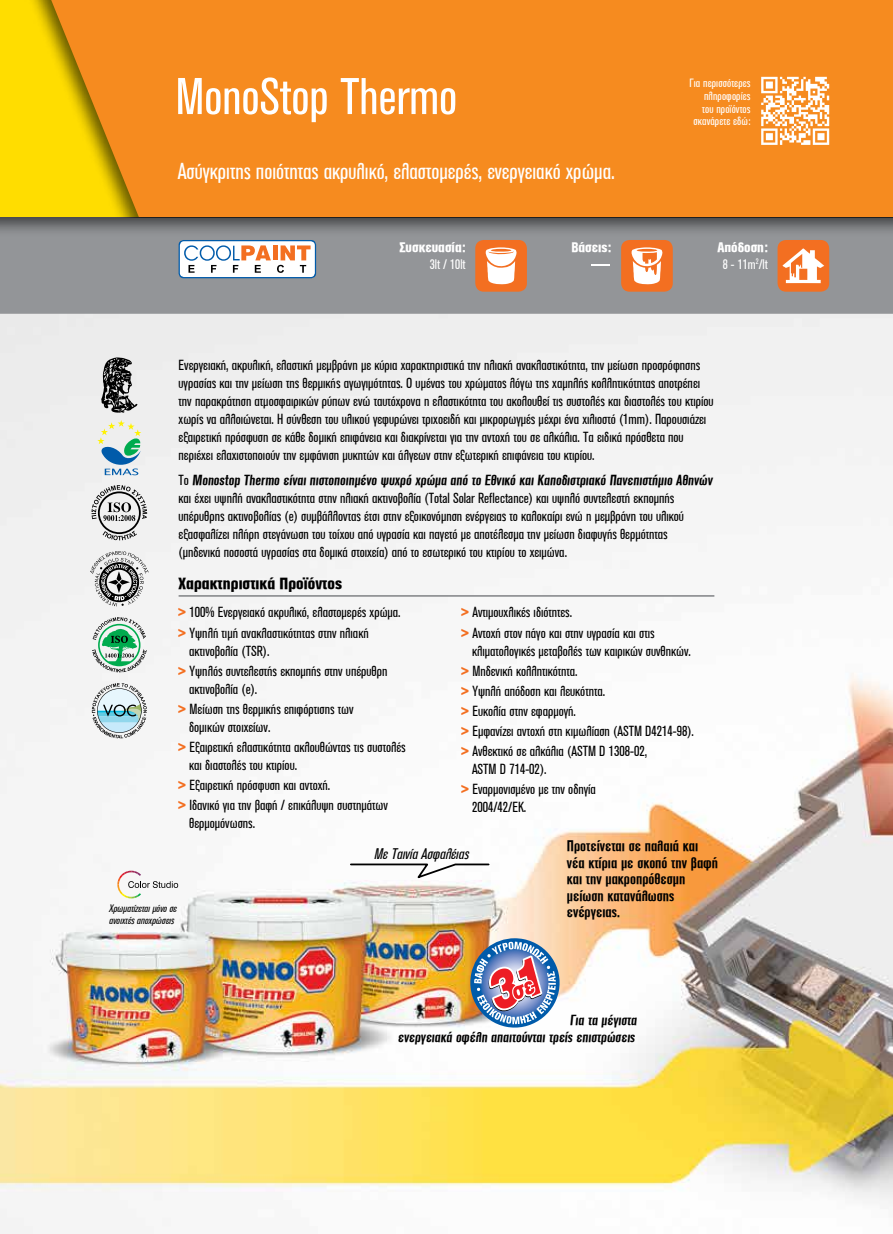
<style>
.page{position:relative;width:893px;height:1234px;background:#fff}
.page>*{position:absolute;margin:0;border:0;box-sizing:border-box;transform-origin:0 0}
.t1{font:condensed 51px "PF Akzidenz";color:#fff}
.t2{font:condensed 22.5px "PF Akzidenz";color:#fff}
.t3{font:900 condensed 15.75px "PF Akzidenz";color:#000}
.t4{font:700 condensed 15px/16.5px "PF Akzidenz";color:#000}
.t5{font:italic condensed 15px "PF Akzidenz";color:#000}
.t6{font:condensed 14.25px/20.1px "PF Akzidenz";color:#000}
.t7{font:700 condensed 14.25px/17.1px "PF Akzidenz";color:#000;text-align:right}
.t8{font:900 condensed 13.5px/16.5px "PF Akzidenz";color:#fff;text-align:center}
.t9{font:condensed 13.5px "PF Akzidenz";color:#fff}
.t10{font:condensed 13.5px "PF Akzidenz";color:#fff;scale:6 1}
.t11{font:condensed 11.7px/12.8px "PF Akzidenz";letter-spacing:.01em;color:#fff;text-align:right}
.t12{font:italic condensed 10.5px/12px "PF Akzidenz";color:#000}
.s1{font-weight:400}
.s2{font-weight:700}
.s3{font-weight:900;color:#f36f21}
</style>
<div class="page">
<hr style="left:0;top:1233px;width:893px;height:1px;background:#000">
<img style="left:0;top:314px;width:893px;height:919px">
<div style="left:0;top:0;width:893px;height:314px;background:#939598"></div>
<div style="left:0;top:0;width:893px;height:237px;background:#000;opacity:.6"></div>
<div style="left:0;top:0;width:893px;height:217px;background:#fd0"></div>
<div style="left:51px;top:0;width:827px;height:217px;background:#f68b1f"></div>
<div style="left:878px;top:0;width:15px;height:217px;background:#f68b1f"></div>
<svg style="left:349px;top:862px;width:141px;height:18px"></svg>
<div style="left:777px;top:240px;width:52px;height:51px;background:#f36f21;border-radius:9px"></div>
<svg style="left:782px;top:248px;width:42px;height:35px"></svg>
<div style="left:621px;top:240px;width:52px;height:51px;background:#f36f21;border-radius:9px"></div>
<svg style="left:631px;top:247px;width:31px;height:37px"></svg>
<div style="left:475px;top:240px;width:52px;height:51px;background:#f36f21;border-radius:9px"></div>
<svg style="left:485px;top:247px;width:32px;height:37px"></svg>
<svg style="left:97px;top:420px;width:44px;height:55px"></svg>
<svg style="left:92px;top:617px;width:55px;height:55px"></svg>
<svg style="left:90px;top:551px;width:59px;height:55px"></svg>
<svg style="left:92px;top:485px;width:55px;height:55px"></svg>
<svg style="left:92px;top:683px;width:55px;height:55px"></svg>
<svg style="left:101px;top:357px;width:36px;height:55px"></svg>
<svg style="left:179px;top:240px;width:137px;height:38px"></svg>
<div style="left:180px;top:241px;width:135px;height:36px;background:#fff;border-radius:4px"></div>
<div style="left:273px;top:245px;width:5px;height:15px;background:#f36f21"></div>
<svg style="left:184px;top:245px;width:87px;height:28px"></svg>
<svg style="left:277px;top:245px;width:34px;height:28px"></svg>
<svg style="left:761px;top:77px;width:68px;height:68px"></svg>
<svg style="left:117px;top:870px;width:61px;height:28px"></svg>
<hr style="left:179px;top:595px;width:535px;height:1px;background:#808285">
<svg style="left:466px;top:938px;width:98px;height:93px"></svg>
<h1 class="t1" style="left:176px;top:68px;width:283px">MonoStop Thermo</h1>
<p class="t11" style="left:690px;top:77px;width:62px">Για περισσότερες πληροφορίες<br>του προϊόντος σκανάρετε εδώ:</p>
<h2 class="t2" style="left:178px;top:158px;width:439px">Ασύγκριτης ποιότητας ακρυλικό, ελαστομερές, ενεργειακό χρώμα.</h2>
<p class="t8" style="left:400px;top:239px;width:67px">Συσκευασία:</p>
<p class="t9" style="left:430px;top:256px;width:38px">3lt / 10lt</p>
<p class="t8" style="left:571px;top:239px;width:42px">Βάσεις:</p>
<p class="t10" style="left:590px;top:256px;width:5px">-</p>
<p class="t8" style="left:717px;top:239px;width:52px">Απόδοση:<br><span class="s1">8 - 11m</span><sup>2</sup><span class="s1">/lt</span></p>
<p class="t6" style="left:179px;top:356px;width:536px;line-height:18px">Ενεργειακή, ακρυλική, ελαστική μεμβράνη με κύρια χαρακτηριστικά την ηλιακή ανακλαστικότητα, την μείωση προσρόφησης υγρασίας και την μείωση της θερμικής αγωγιμότητας. Ο υμένας του χρώματος λόγω της χαμηλής κολλητικότητας αποτρέπει την παρακράτηση ατμοσφαιρικών ρύπων ενώ ταυτόχρονα η ελαστικότητα του ακολουθεί τις συστολές και διαστολές του κτιρίου χωρίς να αλλοιώνεται. Η σύνθεση του υλικού γεφυρώνει τριχοειδή και μικρoρωγμές μέχρι ένα χιλιοστό (1mm). Παρουσιάζει εξαιρετική πρόσφυση σε κάθε δομική επιφάνεια και διακρίνεται για την αντοχή του σε αλκάλια. Τα ειδικά πρόσθετα που περιέχει ελαχιστοποιούν την εμφάνιση μυκητών και άλγεων στην εξωτερική επιφάνεια του κτιρίου.</p>
<p class="t6" style="left:179px;top:471px;width:537px;line-height:18px">Το <span class="s2">Monostop Thermo είναι πιστοποιημένο ψυχρό χρώμα από το Εθνικό και Καποδιστριακό Πανεπιστήμιο Αθηνών </span>και έχει υψηλή ανακλαστικότητα στην ηλιακή ακτινοβολία (Total Solar Reflectance) και υψηλό συντελεστή εκπομπής υπέρυθρης ακτινοβολίας (e) συμβάλλοντας έτσι στην εξοικονόμηση ενέργειας το καλοκαίρι ενώ η μεμβράνη του υλικού εξασφαλίζει πλήρη στεγάνωση του τοίχου από υγρασία και παγετό με αποτέλεσμα την μείωση διαφυγής θερμότητας<br>(μηδενικά ποσοστά υγρασίας στα δομικά στοιχεία) από το εσωτερικό του κτιρίου το χειμώνα.</p>
<p class="t3" style="left:179px;top:574px;width:165px">Χαρακτηριστικά Προϊόντος</p>
<p class="t6" style="left:179px;top:602px;width:224px"><span class="s3">&gt;</span> 100% Ενεργειακό ακρυλικό, ελαστομερές χρώμα. <span class="s3">&gt;</span> Υψηλή τιμή ανακλαστικότητας στην ηλιακή</p>
<p class="t6" style="left:179px;top:640px;width:210px;text-indent:11px">ακτινοβολία (TSR).<br><span class="s3">&gt;</span> Υψηλός συντελεστής εκπομπής στην υπέρυθρη</p>
<p class="t6" style="left:179px;top:679px;width:176px;text-indent:11px">ακτινοβολία (e).<br><span class="s3">&gt;</span> Μείωση της θερμικής επιφόρτισης των</p>
<p class="t6" style="left:179px;top:717px;width:229px;text-indent:11px">δομικών στοιχείων.<br><span class="s3">&gt;</span> Εξαιρετική ελαστικότητα ακλουθώντας τις συστολές</p>
<p class="t6" style="left:179px;top:755px;width:211px;text-indent:11px">και διαστολές του κτιρίου.<br><span class="s3">&gt;</span> Εξαιρετική πρόσφυση και αντοχή.<br><span class="s3">&gt;</span> Ιδανικό για την βαφή / επικάλυψη συστημάτων</p>
<p class="t6" style="left:189px;top:813px;width:67px">θερμομόνωσης.</p>
<p class="t6" style="left:461px;top:602px;width:195px"><span class="s3">&gt;</span> Αντιμουχλικές ιδιότητες.<br><span class="s3">&gt;</span> Αντοχή στον πάγο και στην υγρασία και στις</p>
<p class="t6" style="left:461px;top:640px;width:234px;text-indent:11px">κλιματολογικές μεταβολές των καιρικών συνθηκών. <span class="s3">&gt;</span> Μηδενική κολλητικότητα.<br><span class="s3">&gt;</span> Υψηλή απόδοση και λευκότητα.<br><span class="s3">&gt;</span> Ευκολία στην εφαρμογή.<br><span class="s3">&gt;</span> Εμφανίζει αντοχή στη κιμωλίαση (ASTM D4214-98). <span class="s3">&gt;</span> Ανθεκτικό σε αλκάλια (ASTM D 1308-02,</p>
<p class="t6" style="left:461px;top:759px;width:136px;text-indent:11px">ASTM D 714-02).<br><span class="s3">&gt;</span> Εναρμονισμένο με την οδηγία</p>
<p class="t6" style="left:472px;top:797px;width:56px">2004/42/ΕΚ.</p>
<p class="t12" style="left:109px;top:902px;width:72px">Χρωματίζεταιμόνοσε ανοιχτέςαποχρώσεις</p>
<p class="t5" style="left:374px;top:845px;width:100px">ΜεΤαινίαΑσφαλέιας</p>
<p class="t4" style="left:567px;top:837px;width:153px">Προτείνεται σε παλαιά και νέα κτίρια με σκοπό την βαφή και την μακροπρόθεσμη μείωση κατανάλωσης ενέργειας.</p>
<p class="t7" style="left:398px;top:1011px;width:242px">Για τα μέγιστα<br>ενεργειακά οφέλη απαιτούνται τρείς επιστρώσεις</p>
</div>
